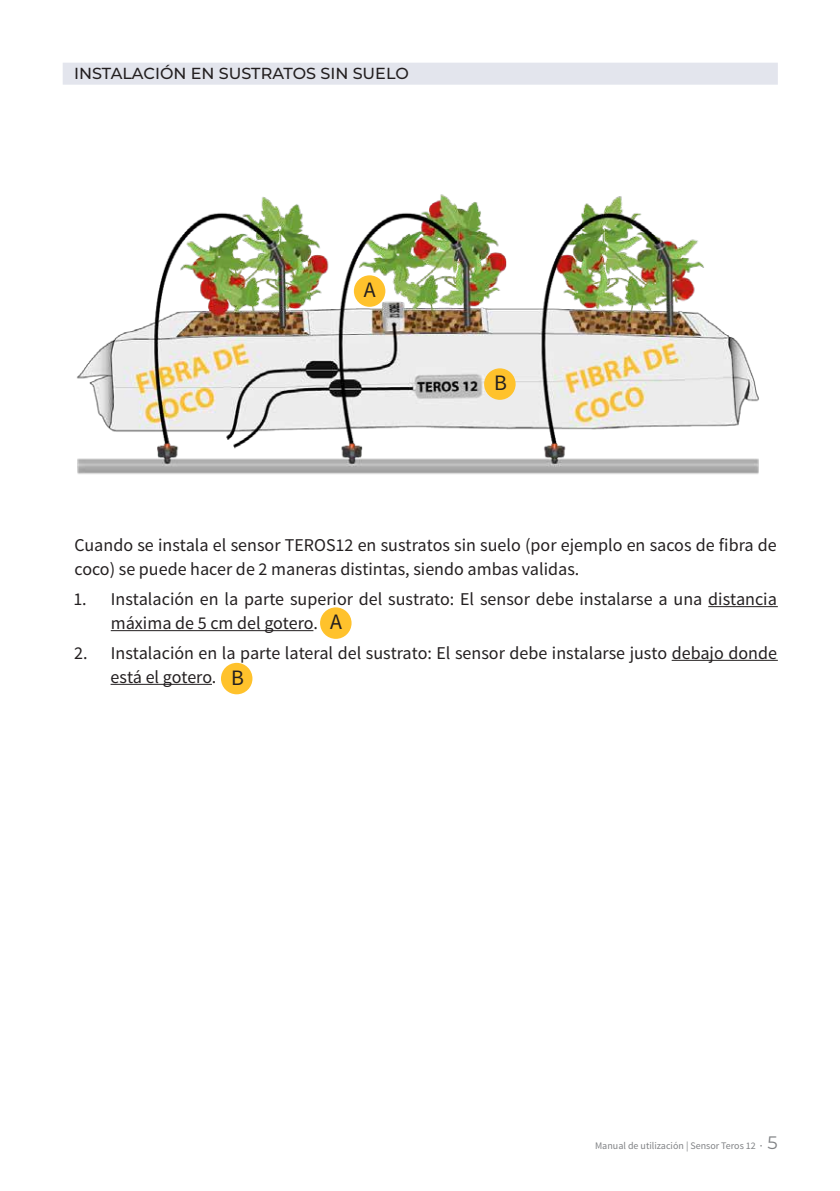
<style>
.page{position:relative;width:840px;height:1191px;background:#fff}
.page>*{position:absolute;margin:0;border:0;box-sizing:border-box;transform-origin:0 0}
.t1{font:22px "Source Sans Pro";color:#231f20}
.t2{font:18px/24px "Source Sans Pro";color:#231f20}
.t3{font:500 16px "Montserrat";color:#231f20}
.t4{font:10px "Source Sans Pro";color:#808285}
.s1{font-weight:600}
.s2{font-family:"Montserrat";font-size:18px}
</style>
<div class="page">
<div style="left:63px;top:63px;width:714px;height:22px;background:#e3e5ed"></div>
<img style="left:76px;top:194px;width:683px;height:280px">
<hr style="left:707px;top:606px;width:70px;height:1px;background:#231f20">
<hr style="left:111px;top:630px;width:202px;height:1px;background:#231f20">
<hr style="left:671px;top:660px;width:106px;height:1px;background:#231f20">
<hr style="left:110px;top:684px;width:102px;height:1px;background:#231f20">
<div style="left:353px;top:275px;width:32px;height:32px;background:#ffc22c;border-radius:50%"></div>
<div style="left:484px;top:368px;width:31px;height:32px;background:#ffc22c;border-radius:50%"></div>
<div style="left:320px;top:607px;width:31px;height:32px;background:#ffc22c;border-radius:50%"></div>
<div style="left:221px;top:663px;width:31px;height:31px;background:#ffc22c;border-radius:50%"></div>
<p class="t3" style="left:74px;top:62px;width:336px">INSTALACIÓN EN SUSTRATOS SIN SUELO</p>
<p class="t1" style="left:364px;top:276px;width:13px">A</p>
<p class="t1" style="left:494px;top:369px;width:14px">B</p>
<p class="t2" style="left:74px;top:533px;width:703px">Cuando se instala el sensor TEROS12 en sustratos sin suelo (por ejemplo en sacos de fibra de coco) se puede hacer de 2 maneras distintas, siendo ambas validas.</p>
<p class="t2" style="left:111px;top:587px;width:667px;text-indent:-37px">1. Instalación en la parte superior del sustrato: El sensor debe instalarse a una distancia máxima de 5 cm del gotero.</p>
<p class="t2" style="left:110px;top:641px;width:667px;text-indent:-36px">2. Instalación en la parte lateral del sustrato: El sensor debe instalarse justo debajo donde está el gotero.</p>
<p class="t1" style="left:330px;top:608px;width:13px">A</p>
<p class="t1" style="left:231px;top:664px;width:14px">B</p>
<p class="t4" style="left:594px;top:1139px;width:184px">Manual de utilización | Sensor Teros 12 <span class="s1">·</span> <span class="s2">5</span></p>
</div>
